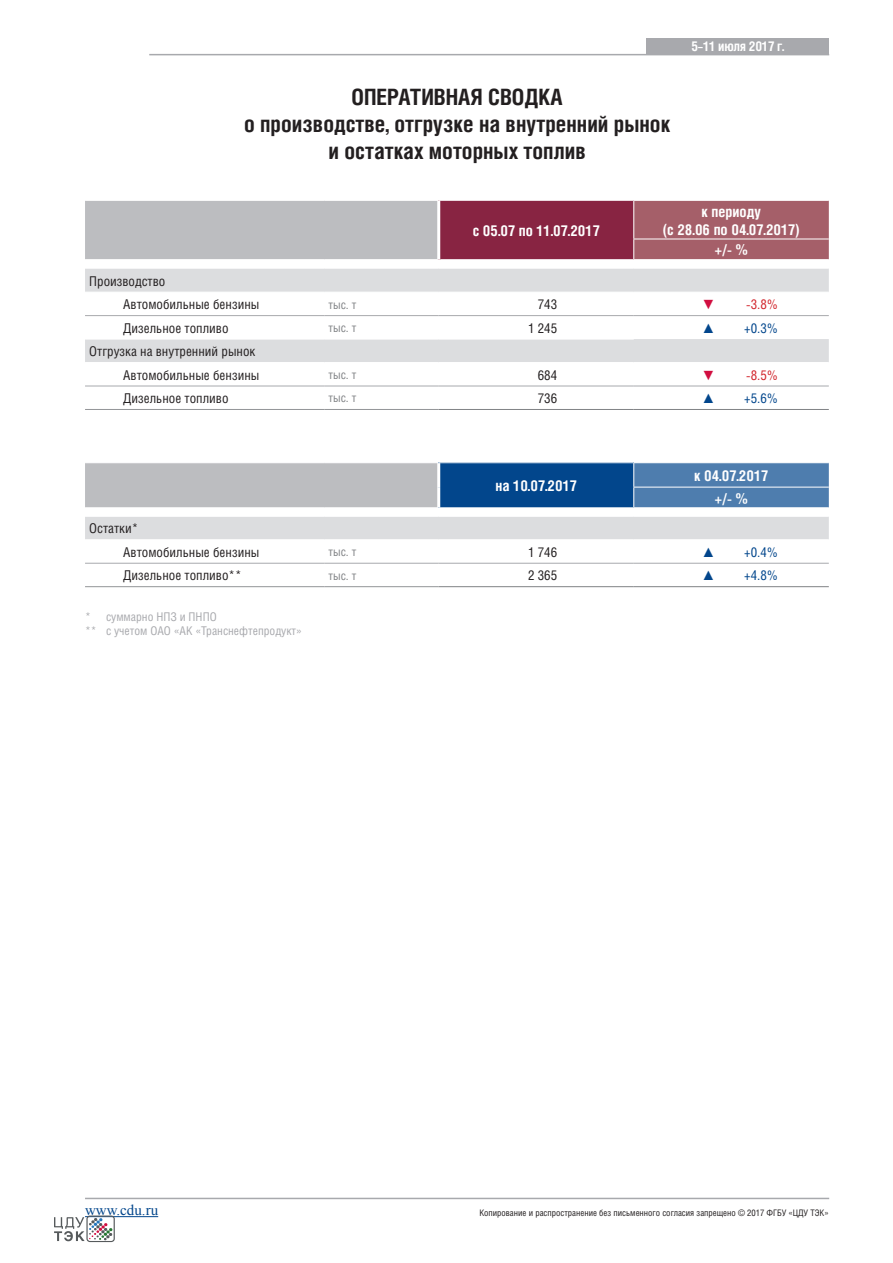
<style>
.page{position:relative;width:893px;height:1263px;background:#fff}
.page>*{position:absolute;margin:0;border:0;box-sizing:border-box;transform-origin:0 0}
.Zag_1_red{font:700 22.5px/27px "Helios Cond";color:#231f20;text-align:center}
._01_tabl_shapka{font:700 15px "Helios Cond";color:#fff}
.t1{font:15px "Times New Roman";color:#02468c}
._02_tabl_l{font:13.5px "Helios Cond";color:#231f20}
._01_tabl_l{font:13.5px "Helios Cond";color:#231f20}
._01_tabl_plus{font:13.5px "Helios Cond";color:#02468c}
._01_tabl_r{font:13.5px "Helios Cond";color:#231f20}
.t2{font:700 13.5px "Helios Cond";letter-spacing:-.02em;color:#fff}
._01_tabl_minus{font:13.5px "Helios Cond";color:#d1232a}
._02_tabl_l-2{font:12px "Helios Cond";color:#a8a9ad}
._01_tabl_l-2{font:12px "Helios Cond";color:#808285}
.t3{font:9px "Helios Cond";color:#231f20}
.s1{font-family:"Arial";color:#d10e40}
.s2{font-family:"Arial"}
</style>
<div class="page">
<div style="left:647px;top:38px;width:182px;height:16px;background:#a8a9ad"></div>
<hr style="left:85px;top:1216px;width:73px;height:1px;background:#02468c">
<hr style="left:149px;top:54px;width:680px;height:1px;background:#a8a9ad">
<hr style="left:85px;top:1198px;width:744px;height:1px;background:#a8a9ad">
<svg style="left:54px;top:1215px;width:61px;height:27px"></svg>
<div style="left:439px;top:200px;width:195px;height:60px;background:#882442"></div>
<svg style="left:85px;top:269px;width:744px;height:93px"></svg>
<hr style="left:85px;top:292px;width:239px;height:1px;background:#fff">
<hr style="left:324px;top:292px;width:115px;height:1px;background:#fff">
<hr style="left:439px;top:200px;width:195px;height:1px;background:#fff">
<hr style="left:439px;top:292px;width:195px;height:1px;background:#fff">
<hr style="left:85px;top:315px;width:239px;height:1px;background:#a8a9ad">
<hr style="left:324px;top:315px;width:115px;height:1px;background:#a8a9ad">
<hr style="left:439px;top:315px;width:195px;height:1px;background:#a8a9ad">
<hr style="left:634px;top:315px;width:195px;height:1px;background:#a8a9ad">
<hr style="left:85px;top:339px;width:239px;height:1px;background:#fff">
<hr style="left:324px;top:339px;width:115px;height:1px;background:#fff">
<hr style="left:439px;top:339px;width:195px;height:1px;background:#fff">
<hr style="left:85px;top:386px;width:239px;height:1px;background:#a8a9ad">
<hr style="left:85px;top:409px;width:239px;height:1px;background:#939598">
<hr style="left:324px;top:386px;width:115px;height:1px;background:#a8a9ad">
<hr style="left:324px;top:409px;width:115px;height:1px;background:#939598">
<hr style="left:439px;top:386px;width:195px;height:1px;background:#a8a9ad">
<hr style="left:439px;top:409px;width:195px;height:1px;background:#808285">
<hr style="left:634px;top:386px;width:195px;height:1px;background:#a8a9ad">
<hr style="left:634px;top:409px;width:195px;height:1px;background:#808285">
<hr style="left:634px;top:292px;width:195px;height:1px;background:#fff">
<hr style="left:440px;top:259px;width:194px;height:1px;background:#fff">
<svg style="left:633px;top:200px;width:196px;height:60px;background:#a96770"></svg>
<div style="left:85px;top:200px;width:355px;height:60px;background:#bcbdc0"></div>
<hr style="left:85px;top:563px;width:239px;height:1px;background:#a8a9ad">
<hr style="left:85px;top:586px;width:239px;height:1px;background:#939598">
<hr style="left:324px;top:563px;width:115px;height:1px;background:#a8a9ad">
<hr style="left:324px;top:586px;width:115px;height:1px;background:#939598">
<hr style="left:439px;top:563px;width:195px;height:1px;background:#a8a9ad">
<hr style="left:439px;top:586px;width:195px;height:1px;background:#808285">
<hr style="left:634px;top:563px;width:195px;height:1px;background:#a8a9ad">
<hr style="left:634px;top:586px;width:195px;height:1px;background:#808285">
<svg style="left:85px;top:463px;width:744px;height:77px;background:#a3b4c7"></svg>
<p class="Zag_1_red" style="left:244px;top:83px;width:428px">ОПЕРАТИВНАЯ СВОДКА<br>о производстве, отгрузке на внутренний рынок и остатках моторных топлив</p>
<p class="t2" style="left:691px;top:38px;width:94px">5–11 июля 2017 г.</p>
<p class="_01_tabl_shapka" style="left:473px;top:222px;width:129px">c 05.07 по 11.07.2017</p>
<p class="_01_tabl_shapka" style="left:702px;top:202px;width:61px">к периоду</p>
<p class="_01_tabl_shapka" style="left:663px;top:220px;width:138px">(c 28.06 по 04.07.2017)</p>
<p class="_01_tabl_shapka" style="left:715px;top:241px;width:34px">+/- %</p>
<p class="_01_tabl_l" style="left:89px;top:273px;width:78px">Производство</p>
<p class="_02_tabl_l" style="left:123px;top:296px;width:138px">Автомобильные бензины</p>
<p class="_01_tabl_l-2" style="left:328px;top:297px;width:29px">тыс. т</p>
<p class="_01_tabl_r" style="left:538px;top:296px;width:21px">743</p>
<p class="_01_tabl_minus" style="left:702px;top:296px;width:77px"><span class="s1">▼</span> -3.8%</p>
<p class="_02_tabl_l" style="left:123px;top:320px;width:107px">Дизельное топливо</p>
<p class="_01_tabl_l-2" style="left:328px;top:321px;width:29px">тыс. т</p>
<p class="_01_tabl_r" style="left:528px;top:320px;width:31px">1 245</p>
<p class="_01_tabl_plus" style="left:702px;top:320px;width:77px"><span class="s2">▲</span> +0.3%</p>
<p class="_01_tabl_l" style="left:89px;top:343px;width:168px">Отгрузка на внутренний рынок</p>
<p class="_02_tabl_l" style="left:123px;top:367px;width:138px">Автомобильные бензины</p>
<p class="_01_tabl_l-2" style="left:328px;top:368px;width:29px">тыс. т</p>
<p class="_01_tabl_r" style="left:538px;top:367px;width:21px">684</p>
<p class="_01_tabl_minus" style="left:702px;top:367px;width:77px"><span class="s1">▼</span> -8.5%</p>
<p class="_02_tabl_l" style="left:123px;top:390px;width:107px">Дизельное топливо</p>
<p class="_01_tabl_l-2" style="left:328px;top:391px;width:29px">тыс. т</p>
<p class="_01_tabl_r" style="left:538px;top:390px;width:21px">736</p>
<p class="_01_tabl_plus" style="left:702px;top:390px;width:77px"><span class="s2">▲</span> +5.6%</p>
<p class="_01_tabl_shapka" style="left:495px;top:477px;width:83px">на 10.07.2017</p>
<p class="_01_tabl_shapka" style="left:694px;top:467px;width:75px">к 04.07.2017</p>
<p class="_01_tabl_shapka" style="left:715px;top:489px;width:34px">+/- %</p>
<p class="_01_tabl_l" style="left:89px;top:520px;width:51px">Остатки*</p>
<p class="_02_tabl_l" style="left:123px;top:544px;width:138px">Автомобильные бензины</p>
<p class="_01_tabl_l-2" style="left:328px;top:545px;width:29px">тыс. т</p>
<p class="_01_tabl_r" style="left:528px;top:544px;width:31px">1 746</p>
<p class="_01_tabl_plus" style="left:702px;top:544px;width:77px"><span class="s2">▲</span> +0.4%</p>
<p class="_02_tabl_l" style="left:123px;top:567px;width:120px">Дизельное топливо**</p>
<p class="_01_tabl_l-2" style="left:328px;top:568px;width:29px">тыс. т</p>
<p class="_01_tabl_r" style="left:528px;top:567px;width:31px">2 365</p>
<p class="_01_tabl_plus" style="left:702px;top:567px;width:77px"><span class="s2">▲</span> +4.8%</p>
<p class="_02_tabl_l-2" style="left:85px;top:609px;width:133px">* суммарно НПЗ и ПНПО</p>
<p class="_02_tabl_l-2" style="left:85px;top:624px;width:218px">** с учетом ОАО «АК «Транснефтепродукт»</p>
<p class="t1" style="left:85px;top:1200px;width:75px">www.cdu.ru</p>
<p class="t3" style="left:479px;top:1207px;width:351px">Копирование и распространение без письменного согласия запрещено © 2017 ФГБУ «ЦДУ ТЭК»</p>
</div>
